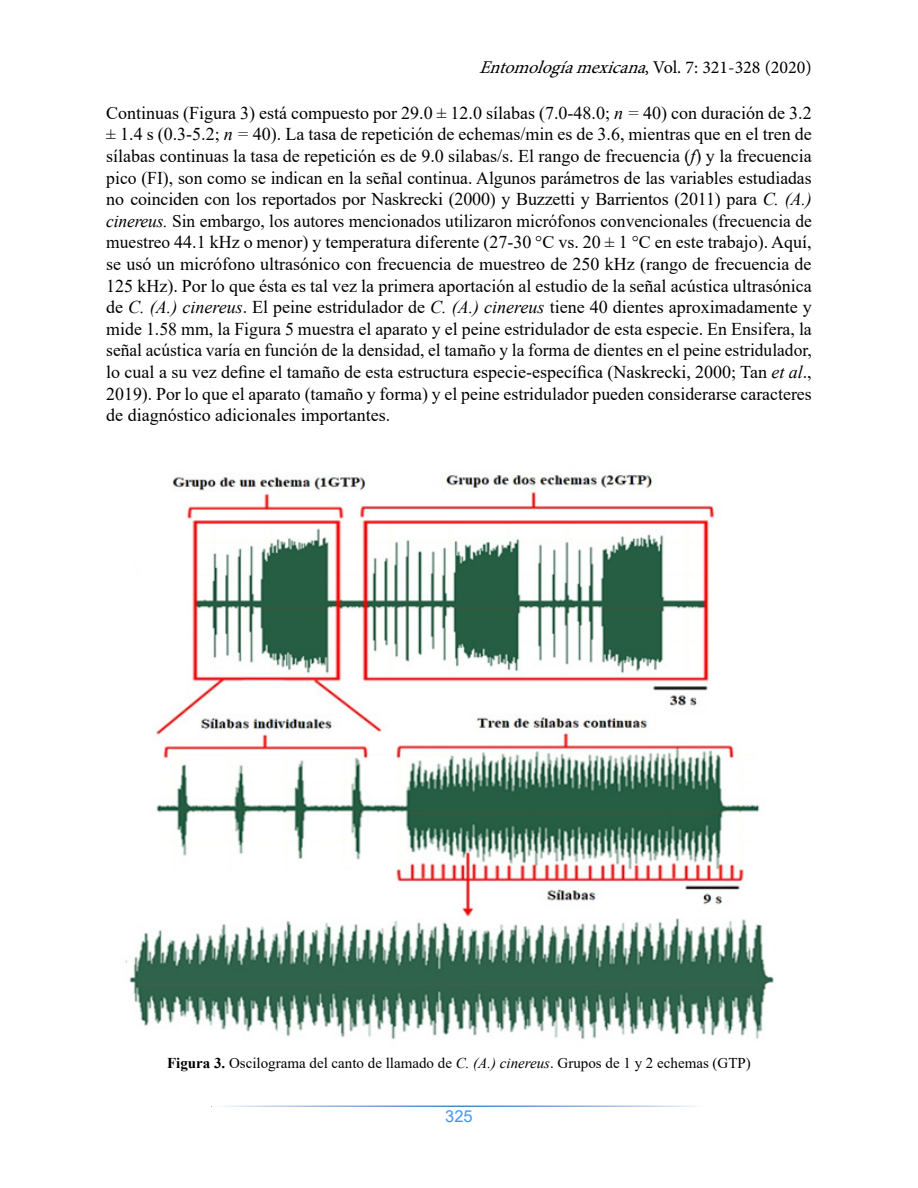
<style>
.page{position:relative;width:918px;height:1188px;background:#fff}
.page>*{position:absolute;margin:0;border:0;box-sizing:border-box;transform-origin:0 0}
.t1{font:18px/21.6px "Times New Roman";color:#000;text-align:justify}
.t2{font:18px "Minion Pro";color:#000}
.t3{font:16.5px "Arial";color:#4096f3}
.t4{font:15px "Times New Roman";color:#000}
.s1{font-style:italic}
.s2{font-weight:700}
</style>
<div class="page">
<img style="left:125px;top:473px;width:649px;height:566px">
<p class="t2" style="left:479px;top:55px;width:334px"><span class="s1">Entomologíamexicana</span>, V o l . 7 : 3 2 1 - 3 2 8 ( 2 0 2 0 )</p>
<p class="t1" style="left:106px;top:101px;width:707px">Continuas (Figura 3) está compuesto por 29.0 ± 12.0 sílabas (7.0-48.0; <span class="s1">n =</span> 40) con duración de 3.2 ± 1.4 s (0.3-5.2; <span class="s1">n =</span> 40). La tasa de repetición de echemas/min es de 3.6, mientras que en el tren de sílabas continuas la tasa de repetición es de 9.0 silabas/s. El rango de frecuencia (<span class="s1">f</span>) y la frecuencia pico (FI), son como se indican en la señal continua. Algunos parámetros de las variables estudiadas no coinciden con los reportados por Naskrecki (2000) y Buzzetti y Barrientos (2011) para <span class="s1">C. (A.) cinereus.</span> Sin embargo, los autores mencionados utilizaron micrófonos convencionales (frecuencia de muestreo 44.1 kHz o menor) y temperatura diferente (27-30 °C vs. 20 ± 1 °C en este trabajo). Aquí, se usó un micrófono ultrasónico con frecuencia de muestreo de 250 kHz (rango de frecuencia de 125 kHz). Por lo que ésta es tal vez la primera aportación al estudio de la señal acústica ultrasónica de <span class="s1">C. (A.) cinereus</span>. El peine estridulador de <span class="s1">C. (A.) cinereus</span> tiene 40 dientes aproximadamente y mide 1.58 mm, la Figura 5 muestra el aparato y el peine estridulador de esta especie. En Ensifera, la señal acústica varía en función de la densidad, el tamaño y la forma de dientes en el peine estridulador, lo cual a su vez define el tamaño de esta estructura especie-específica (Naskrecki, 2000; Tan <span class="s1">et al</span>., 2019). Por lo que el aparato (tamaño y forma) y el peine estridulador pueden considerarse caracteres de diagnóstico adicionales importantes.</p>
<p class="t4" style="left:167px;top:1052px;width:585px"><span class="s2">Figura 3.</span> Oscilograma del canto de llamado de <span class="s1">C. (A.) cinereus</span>. Grupos de 1 y 2 echemas (GTP)</p>
<p class="t3" style="left:445px;top:1105px;width:29px">325</p>
</div>
